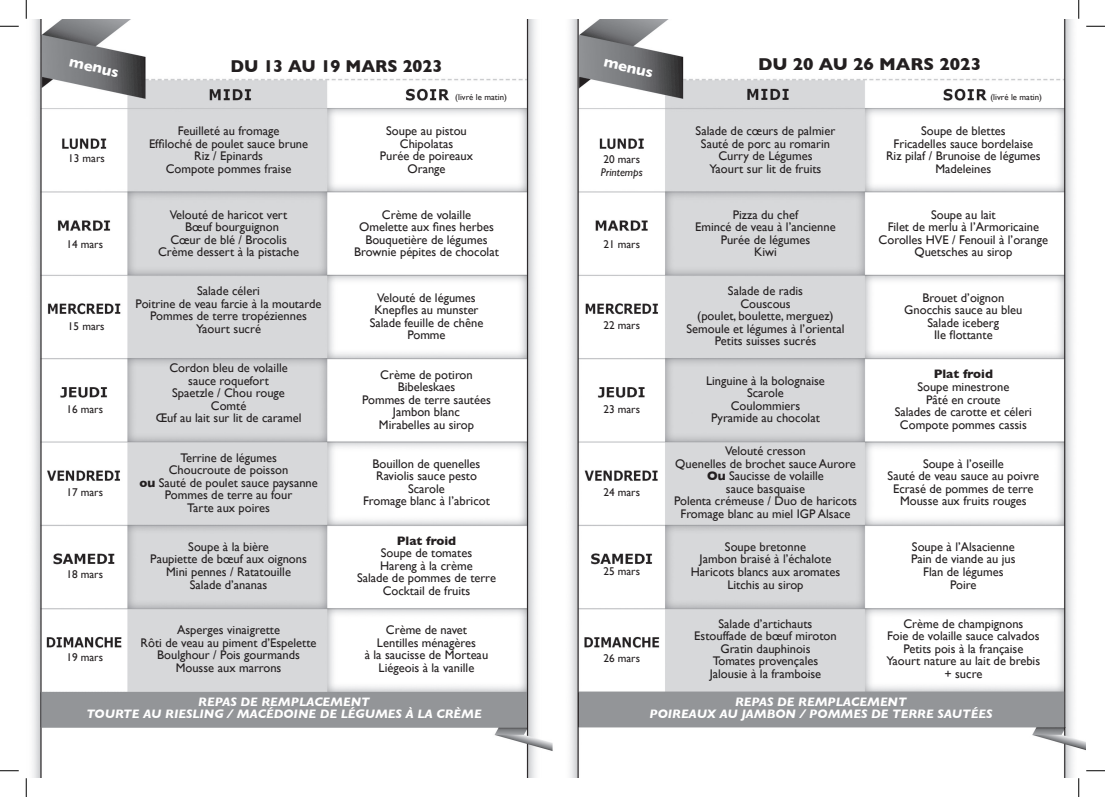
<style>
.page{position:relative;width:1105px;height:797px;background:#fff}
.page>*{position:absolute;margin:0;border:0;box-sizing:border-box;transform-origin:0 0}
.t1{font:700 17.5px "Gill Sans";color:#231f20}
.t2{font:700 17.5px "Gill Sans";color:#231f20;scale:.95 1}
.t3{font:700 15px "Gill Sans";color:#fff}
.t4{font:12.5px/12.5px "Gill Sans";color:#231f20;text-align:center}
.t5{font:italic 700 12.5px/12.5px "Gill Sans";color:#fff;text-align:center}
.t6{font:700 12.5px "Gill Sans";color:#231f20}
.t7{font:11.25px "Gill Sans";color:#231f20}
.t8{font:italic 11.25px "Gill Sans";color:#231f20}
.t9{font:8.75px "Gill Sans";color:#231f20}
.s1{font-weight:700}
</style>
<div class="page">
<img style="left:33px;top:19px;width:1053px;height:758px">
<svg style="left:0;top:25px;width:19px;height:2px"></svg>
<svg style="left:1086px;top:25px;width:19px;height:2px"></svg>
<svg style="left:0;top:770px;width:19px;height:1px"></svg>
<svg style="left:1086px;top:770px;width:19px;height:1px"></svg>
<svg style="left:25px;top:0;width:2px;height:19px"></svg>
<svg style="left:25px;top:778px;width:2px;height:19px"></svg>
<svg style="left:1078px;top:0;width:1px;height:19px"></svg>
<svg style="left:1078px;top:778px;width:1px;height:19px"></svg>
<p class="t3" style="left:72px;top:50px;width:52px;rotate:13deg">menus</p>
<h1 class="t2" style="left:230px;top:52px;width:225px">DU 13 AU 19 MARS 2023</h1>
<p class="t3" style="left:607px;top:50px;width:52px;rotate:13deg">menus</p>
<h1 class="t1" style="left:758px;top:50px;width:225px">DU 20 AU 26 MARS 2023</h1>
<p class="t9" style="left:455px;top:92px;width:53px">(livré le matin)</p>
<p class="t9" style="left:990px;top:92px;width:53px">(livré le matin)</p>
<p class="t7" style="left:68px;top:151px;width:38px">13 mars</p>
<p class="t7" style="left:66px;top:237px;width:38px">14 mars</p>
<p class="t7" style="left:68px;top:320px;width:38px">15 mars</p>
<p class="t7" style="left:66px;top:402px;width:38px">16 mars</p>
<p class="t7" style="left:66px;top:485px;width:38px">17 mars</p>
<p class="t7" style="left:66px;top:568px;width:38px">18 mars</p>
<p class="t7" style="left:66px;top:650px;width:38px">19 mars</p>
<p class="t4" style="left:149px;top:125px;width:161px">Feuilleté au fromage<br>Effiloché de poulet sauce brune<br>Riz / Epinards<br>Compote pommes fraise</p>
<p class="t4" style="left:380px;top:125px;width:95px">Soupe au pistou<br>Chipolatas<br>Purée de poireaux<br>Orange</p>
<p class="t4" style="left:158px;top:208px;width:143px">Velouté de haricot vert<br>Bœuf bourguignon<br>Cœur de blé / Brocolis<br>Crème dessert à la pistache</p>
<p class="t4" style="left:354px;top:208px;width:146px">Crème de volaille<br>Omelette aux fines herbes<br>Bouquetière de légumes<br>Brownie pépites de chocolat</p>
<p class="t4" style="left:136px;top:285px;width:187px">Salade céleri<br>Poitrine de veau farcie à la moutarde<br>Pommes de terre tropéziennes<br>Yaourt sucré</p>
<p class="t4" style="left:370px;top:291px;width:115px">Velouté de légumes<br>Knepfles au munster<br>Salade feuille de chêne<br>Pomme</p>
<p class="t4" style="left:156px;top:361px;width:147px">Cordon bleu de volaille sauce roquefort<br>Spaetzle / Chou rouge<br>Comté<br>Œuf au lait sur lit de caramel</p>
<p class="t4" style="left:362px;top:368px;width:130px">Crème de potiron<br>Bibeleskaes<br>Pommes de terre sautées<br>Jambon blanc<br>Mirabelles au sirop</p>
<p class="t4" style="left:139px;top:451px;width:180px">Terrine de légumes<br>Choucroute de poisson<br><span class="s1">ou</span> Sauté de poulet sauce paysanne<br>Pommes de terre au four<br>Tarte aux poires</p>
<p class="t4" style="left:363px;top:457px;width:128px">Bouillon de quenelles<br>Raviolis sauce pesto<br>Scarole<br>Fromage blanc à l’abricot</p>
<p class="t4" style="left:150px;top:540px;width:158px">Soupe à la bière<br>Paupiette de bœuf aux oignons<br>Mini pennes / Ratatouille<br>Salade d’ananas</p>
<p class="t6" style="left:397px;top:530px;width:61px">Plat froid</p>
<p class="t4" style="left:357px;top:546px;width:140px">Soupe de tomates<br>Hareng à la crème<br>Salade de pommes de terre<br>Cocktail de fruits</p>
<p class="t4" style="left:141px;top:623px;width:177px">Asperges vinaigrette<br>Rôti de veau au piment d’Espelette<br>Boulghour / Pois gourmands<br>Mousse aux marrons</p>
<p class="t4" style="left:365px;top:623px;width:125px">Crème de navet<br>Lentilles ménagères<br>à la saucisse de Morteau<br>Liégeois à la vanille</p>
<p class="t7" style="left:603px;top:153px;width:38px">20 mars</p>
<p class="t8" style="left:601px;top:166px;width:44px">Printemps</p>
<p class="t7" style="left:603px;top:237px;width:38px">21 mars</p>
<p class="t7" style="left:603px;top:319px;width:38px">22 mars</p>
<p class="t7" style="left:603px;top:402px;width:38px">23 mars</p>
<p class="t7" style="left:603px;top:485px;width:38px">24 mars</p>
<p class="t7" style="left:603px;top:565px;width:38px">25 mars</p>
<p class="t7" style="left:603px;top:651px;width:38px">26 mars</p>
<p class="t4" style="left:696px;top:125px;width:141px">Salade de cœurs de palmier<br>Sauté de porc au romarin<br>Curry de Légumes<br>Yaourt sur lit de fruits</p>
<p class="t4" style="left:886px;top:125px;width:156px">Soupe de blettes<br>Fricadelles sauce bordelaise<br>Riz pilaf / Brunoise de légumes<br>Madeleines</p>
<p class="t4" style="left:695px;top:208px;width:142px">Pizza du chef<br>Emincé de veau à l’ancienne<br>Purée de légumes<br>Kiwi</p>
<p class="t4" style="left:879px;top:208px;width:171px">Soupe au lait<br>Filet de merlu à l’Armoricaine<br>Corolles HVE / Fenouil à l’orange<br>Quetsches au sirop</p>
<p class="t4" style="left:686px;top:285px;width:159px">Salade de radis<br>Couscous<br>(poulet, boulette, merguez)<br>Semoule et légumes à l’oriental<br>Petits suisses sucrés</p>
<p class="t4" style="left:904px;top:291px;width:120px">Brouet d’oignon<br>Gnocchis sauce au bleu<br>Salade iceberg<br>Ile flottante</p>
<p class="t4" style="left:706px;top:374px;width:120px">Linguine à la bolognaise<br>Scarole<br>Coulommiers<br>Pyramide au chocolat</p>
<p class="t6" style="left:934px;top:364px;width:61px">Plat froid</p>
<p class="t4" style="left:895px;top:380px;width:139px">Soupe minestrone<br>Pâté en croute<br>Salades de carotte et céleri<br>Compote pommes cassis</p>
<p class="t4" style="left:674px;top:445px;width:184px">Velouté cresson<br>Quenelles de brochet sauce Aurore<br><span class="s1">Ou</span> Saucisse de volaille<br>sauce basquaise<br>Polenta crémeuse / Duo de haricots<br>Fromage blanc au miel IGP Alsace</p>
<p class="t4" style="left:888px;top:457px;width:153px">Soupe à l’oseille<br>Sauté de veau sauce au poivre<br>Ecrasé de pommes de terre<br>Mousse aux fruits rouges</p>
<p class="t4" style="left:691px;top:540px;width:151px">Soupe bretonne<br>Jambon braisé à l’échalote<br>Haricots blancs aux aromates<br>Litchis au sirop</p>
<p class="t4" style="left:911px;top:540px;width:106px">Soupe à l’Alsacienne<br>Pain de viande au jus<br>Flan de légumes<br>Poire</p>
<p class="t4" style="left:694px;top:617px;width:144px">Salade d’artichauts<br>Estouffade de bœuf miroton<br>Gratin dauphinois<br>Tomates provençales<br>Jalousie à la framboise</p>
<p class="t4" style="left:886px;top:617px;width:155px">Crème de champignons<br>Foie de volaille sauce calvados<br>Petits pois à la française<br>Yaourt nature au lait de brebis + sucre</p>
<p class="t5" style="left:86px;top:695px;width:397px">REPAS DE REMPLACEMENT<br>TOURTE AU RIESLING / MACÉDOINE DE LÉGUMES À LA CRÈME</p>
<p class="t5" style="left:649px;top:695px;width:344px">REPAS DE REMPLACEMENT<br>POIREAUX AU JAMBON / POMMES DE TERRE SAUTÉES</p>
</div>
